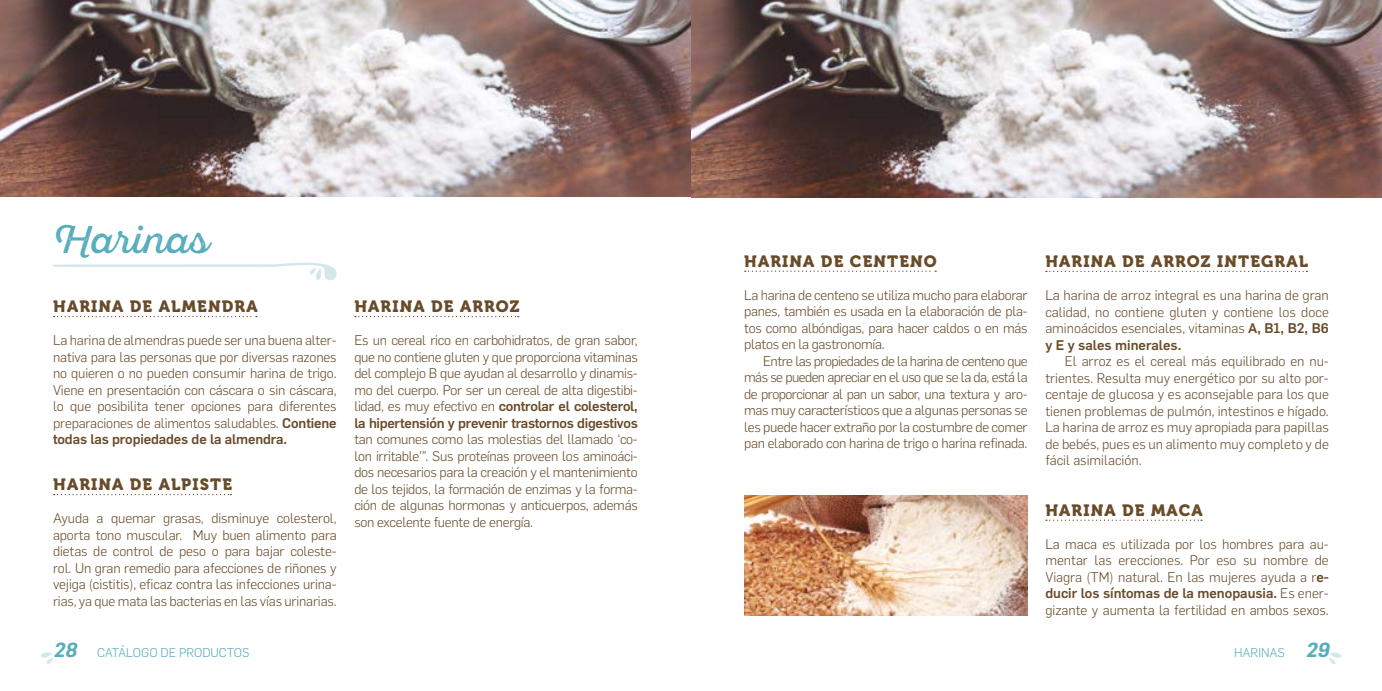
<style>
.page{position:relative;width:1382px;height:691px;background:#fff}
.page>*{position:absolute;margin:0;border:0;box-sizing:border-box;transform-origin:0 0}
.t1{font:38.75px "Sant Elia Rough Alt";color:#55adbd}
.t2{font:16.25px "Museo 900";letter-spacing:.07em;color:#684b29}
.t3{font:300 13.75px/16.5px "Flama";letter-spacing:-.01em;color:#684b29;text-align:justify}
.t4{font:300 12.5px "Flama";color:#55adbd}
.s1{font-weight:500}
.s2{font-weight:600;font-style:italic;font-size:20px}
</style>
<div class="page">
<svg style="left:40px;top:652px;width:13px;height:12px"></svg>
<svg style="left:1329px;top:652px;width:13px;height:12px"></svg>
<svg style="left:53px;top:263px;width:284px;height:18px"></svg>
<svg style="left:54px;top:316px;width:203px;height:1px"></svg>
<svg style="left:54px;top:494px;width:177px;height:1px"></svg>
<svg style="left:355px;top:316px;width:164px;height:1px"></svg>
<img style="left:0;top:0;width:691px;height:196px">
<svg style="left:1046px;top:271px;width:261px;height:1px"></svg>
<svg style="left:745px;top:271px;width:191px;height:1px"></svg>
<img style="left:744px;top:495px;width:284px;height:120px">
<img style="left:691px;top:0;width:691px;height:197px">
<svg style="left:1046px;top:520px;width:156px;height:1px"></svg>
<h1 class="t1" style="left:53px;top:217px;width:157px">Harinas</h1>
<p class="t2" style="left:53px;top:297px;width:206px">HARINA DE ALMENDRA</p>
<p class="t3" style="left:53px;top:331px;width:285px">La harina de almendras puede ser una buena alter&shy;nativa para las personas que por diversas razones no quieren o no pueden consumir harina de trigo.<br>Viene en presentación con cáscara o sin cáscara, lo que posibilita tener opciones para diferentes preparaciones de alimentos saludables. <span class="s1">Contiene todas las propiedades de la almendra.</span></p>
<p class="t2" style="left:53px;top:475px;width:180px">HARINA DE ALPISTE</p>
<p class="t3" style="left:53px;top:509px;width:285px">Ayuda a quemar grasas, disminuye colesterol, aporta tono muscular. Muy buen alimento para dietas de control de peso o para bajar coleste&shy;rol. Un gran remedio para afecciones de riñones y vejiga (cistitis), eficaz contra las infecciones urina&shy;rias, ya que mata las bacterias en las vías urinarias.</p>
<p class="t2" style="left:354px;top:297px;width:167px">HARINA DE ARROZ</p>
<p class="t3" style="left:354px;top:331px;width:285px">Es un cereal rico en carbohidratos, de gran sabor, que no contiene gluten y que proporciona vitaminas del complejo B que ayudan al desarrollo y dinamis&shy;mo del cuerpo. Por ser un cereal de alta digestibi&shy;lidad, es muy efectivo en <span class="s1">controlar el colesterol, la hipertensión y prevenir trastornos digestivos</span></p>
<p class="t3" style="left:354px;top:430px;width:285px">tan comunes como las molestias del llamado ‘co&shy;lon irritable’”. Sus proteínas proveen los aminoáci&shy;dos necesarios para la creación y el mantenimiento de los tejidos, la formación de enzimas y la forma&shy;ción de algunas hormonas y anticuerpos, además son excelente fuente de energía.</p>
<p class="t2" style="left:744px;top:252px;width:194px">HARINA DE CENTENO</p>
<p class="t3" style="left:744px;top:286px;width:285px">La harina de centeno se utiliza mucho para elaborar panes, también es usada en la elaboración de pla&shy;tos como albóndigas, para hacer caldos o en más platos en la gastronomía.</p>
<p class="t3" style="left:744px;top:352px;width:285px;text-indent:19px">Entre las propiedades de la harina de centeno que más se pueden apreciar en el uso que se la da, está la de proporcionar al pan un sabor, una textura y aro&shy;mas muy característicos que a algunas personas se les puede hacer extraño por la costumbre de comer pan elaborado con harina de trigo o harina refinada.</p>
<p class="t2" style="left:1045px;top:252px;width:264px">HARINA DE ARROZ INTEGRAL</p>
<p class="t3" style="left:1045px;top:286px;width:285px">La harina de arroz integral es una harina de gran calidad, no contiene gluten y contiene los doce aminoácidos esenciales, vitaminas <span class="s1">A, B1, B2, B6 y E y sales minerales.</span></p>
<p class="t3" style="left:1045px;top:352px;width:285px;text-indent:19px">El arroz es el cereal más equilibrado en nu&shy;trientes. Resulta muy energético por su alto por&shy;centaje de glucosa y es aconsejable para los que tienen problemas de pulmón, intestinos e hígado.<br>La harina de arroz es muy apropiada para papillas de bebés, pues es un alimento muy completo y de fácil asimilación.</p>
<p class="t2" style="left:1045px;top:501px;width:159px">HARINA DE MACA</p>
<p class="t3" style="left:1045px;top:535px;width:285px">La maca es utilizada por los hombres para au&shy;mentar las erecciones. Por eso su nombre de Viagra (TM) natural. En las mujeres ayuda a r<span class="s1">e&shy;ducir los síntomas de la menopausia.</span> Es ener&shy;gizante y aumenta la fertilidad en ambos sexos.</p>
<p class="t4" style="left:53px;top:644px;width:198px"><span class="s2">28</span> CATÁLOGO DE PRODUCTOS</p>
<p class="t4" style="left:1234px;top:644px;width:101px">HARINAS <span class="s2">29</span></p>
</div>
